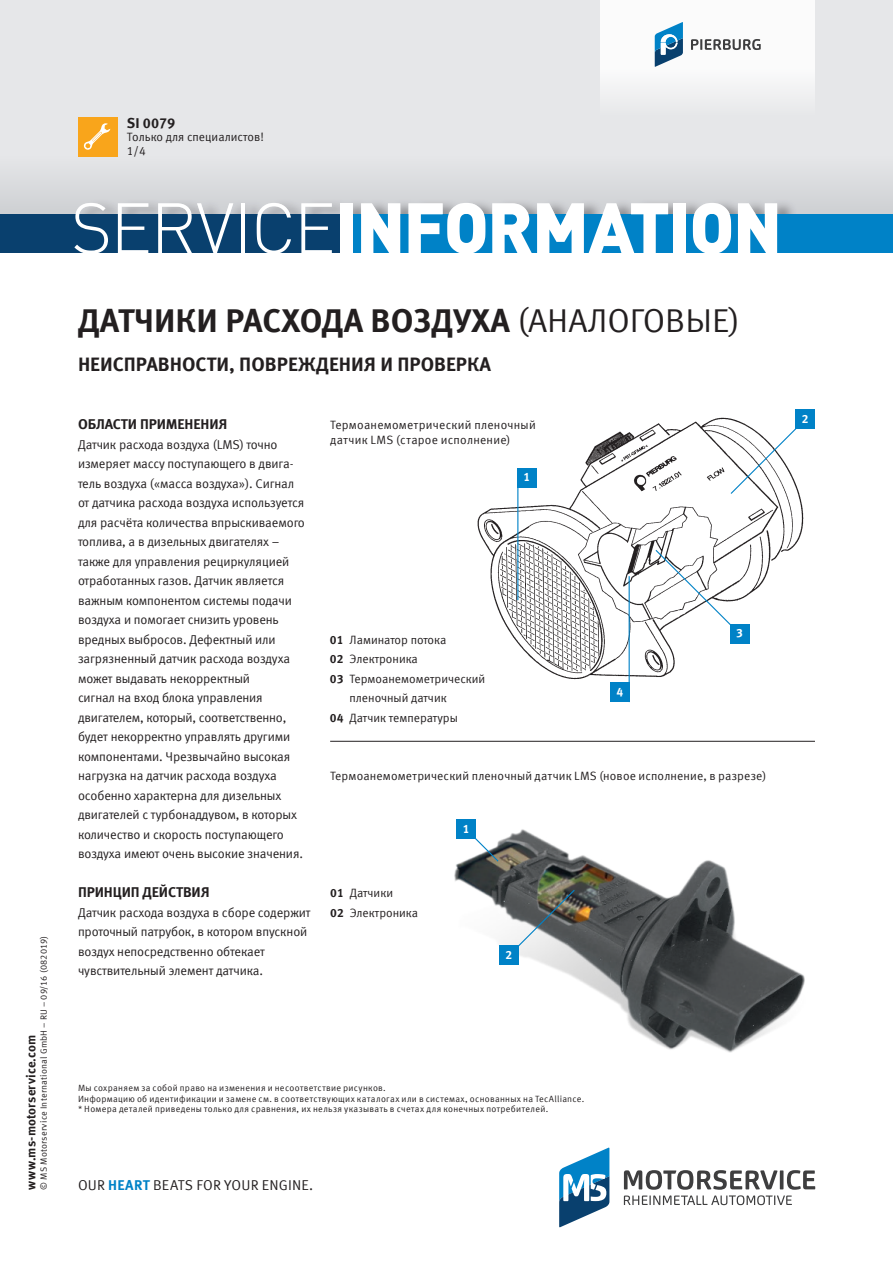
<style>
.page{position:relative;width:893px;height:1263px;background:#fff}
.page>*{position:absolute;margin:0;border:0;box-sizing:border-box;transform-origin:0 0}
.t1{font:900 70.5px "DIN Offc";letter-spacing:-.025em;color:#fff}
.t2{font:700 33px "Meta Offc Pro";color:#231f20}
.t3{font:700 19.5px "Meta Offc Pro";color:#231f20}
.t4{font:700 14.25px "Meta Offc Pro";letter-spacing:-.01em;color:#231f20}
.t5{font:14.25px "Meta Offc Pro Norm";letter-spacing:.01em;color:#231f20}
.t6{font:12.75px/19.5px "Meta Offc Pro Norm";letter-spacing:-.01em;color:#231f20}
.t7{font:700 12.75px "Meta Offc Pro";letter-spacing:.01em;color:#231f20}
.t8{font:12px/19.5px "Meta Offc Pro Norm";color:#231f20}
.t9{font:12px/14.7px "Meta Offc Pro Norm";letter-spacing:.02em;color:#231f20}
.t10{font:700 12px "Meta Offc Pro";color:#fff}
.t11{font:9px/10.5px "Meta Offc Pro Norm";letter-spacing:.03em;color:#231f20}
.s1{font-weight:300}
.s2{font-family:"Meta Offc Pro Norm";font-weight:400}
.s3{font-family:"Meta Offc Pro";font-weight:700}
.s4{font-family:"Meta Offc Pro";font-weight:700;color:#0082c7}
</style>
<div class="page">
<div style="left:0;top:0;width:893px;height:224px;background:#e6e7e9"></div>
<div style="left:0;top:156px;width:893px;height:58px;background:#dcdee0"></div>
<div style="left:77px;top:198px;width:720px;height:16px;background:#231f20;opacity:.4"></div>
<div style="left:0;top:214px;width:893px;height:39px;background:#09406e"></div>
<div style="left:347px;top:214px;width:546px;height:39px;background:#0082c7"></div>
<div style="left:78px;top:117px;width:39px;height:39px;background:#f9a51b"></div>
<svg style="left:83px;top:123px;width:27px;height:27px"></svg>
<div style="left:600px;top:0;width:215px;height:117px;background:linear-gradient(to bottom,#fff,#edeeef)"></div>
<svg style="left:691px;top:39px;width:70px;height:11px"></svg>
<svg style="left:655px;top:22px;width:28px;height:45px"></svg>
<svg style="left:559px;top:1147px;width:50px;height:80px"></svg>
<svg style="left:624px;top:1170px;width:191px;height:35px"></svg>
<img style="left:477px;top:417px;width:327px;height:265px">
<div style="left:517px;top:468px;width:20px;height:20px;background:#0082c7"></div>
<hr style="left:517px;top:468px;width:1px;height:132px;background:#0082c7">
<svg style="left:729px;top:409px;width:86px;height:86px"></svg>
<div style="left:795px;top:410px;width:20px;height:19px;background:#0082c7"></div>
<svg style="left:654px;top:549px;width:96px;height:96px"></svg>
<div style="left:730px;top:624px;width:19px;height:20px;background:#0082c7"></div>
<div style="left:610px;top:682px;width:20px;height:20px;background:#0082c7"></div>
<hr style="left:629px;top:576px;width:1px;height:126px;background:#0082c7">
<img style="left:454px;top:829px;width:351px;height:224px">
<svg style="left:498px;top:888px;width:78px;height:78px"></svg>
<div style="left:499px;top:946px;width:20px;height:19px;background:#0082c7"></div>
<svg style="left:455px;top:829px;width:45px;height:34px"></svg>
<div style="left:456px;top:819px;width:20px;height:20px;background:#0082c7"></div>
<hr style="left:330px;top:741px;width:485px;height:1px;background:#231f20">
<p class="t11" style="left:38px;top:1189px;width:256px;rotate:-90deg">© MS Motorservice International GmbH – RU – 09/16 (082019)</p>
<p class="t7" style="left:21px;top:1189px;width:156px;rotate:-90deg">www.ms-motorservice.com</p>
<p class="t4" style="left:127px;top:112px;width:50px">SI 0079</p>
<p class="t8" style="left:127px;top:127px;width:139px">Тoлько для спeциaлиcтoв!</p>
<p class="t8" style="left:127px;top:141px;width:21px">1/4</p>
<h1 class="t1" style="left:71px;top:181px;width:713px"><span class="s1">SERVICE</span>INFORMATION</h1>
<h2 class="t2" style="left:78px;top:294px;width:663px">ДАТЧИКИ РАСХОДА ВОЗДУХА <span class="s2">(АНАЛОГОВЫЕ)</span></h2>
<h3 class="t3" style="left:78px;top:348px;width:415px">НЕИСПРАВНОСТИ, ПОВРЕЖДЕНИЯ И ПРОВЕРКА</h3>
<p class="t4" style="left:78px;top:413px;width:151px">ОБЛАСТИ ПРИМЕНЕНИЯ</p>
<p class="t6" style="left:78px;top:434px;width:228px">Датчик расхода воздуха (LMS) точно измеряет массу поступающего в двига&shy;тель воздуха («масса воздуха»). Сигнал от датчика расхода воздуха используется для расчёта количества впрыскиваемого топлива, а в дизельных двигателях – также для управления рециркуляцией отработанных газов. Датчик является важным компонентом системы подачи воздуха и помогает снизить уровень вредных выбросов. Дефектный или загрязненный датчик расхода воздуха может выдавать некорректный<br>сигнал на вход блока управления двигателем, который, соответственно, будет некорректно управлять другими компонентами. Чрезвычайно высокая нагрузка на датчик расхода воздуха особенно характерна для дизельных двигателей с турбонаддувом, в которых количество и скорость поступающего воздуха имеют очень высокие значения.</p>
<p class="t4" style="left:78px;top:881px;width:133px">ПРИНЦИП ДЕЙСТВИЯ</p>
<p class="t6" style="left:78px;top:902px;width:234px">Датчик расхода воздуха в сборе содержит проточный патрубок, в котором впускной воздух непосредственно обтекает чувствительный элемент датчика.</p>
<p class="t9" style="left:330px;top:417px;width:207px">Термоанемометрический пленочный датчик LMS (старое исполнение)</p>
<p class="t10" style="left:524px;top:468px;width:8px">1</p>
<p class="t8" style="left:330px;top:629px;width:118px"><span class="s3">01</span> Ламинатор потока</p>
<p class="t8" style="left:330px;top:648px;width:89px"><span class="s3">02</span> Электроника</p>
<p class="t8" style="left:330px;top:668px;width:157px"><span class="s3">03</span> Термоанемометрический</p>
<p class="t8" style="left:349px;top:687px;width:99px">пленочный датчик</p>
<p class="t8" style="left:330px;top:707px;width:129px"><span class="s3">04</span> Датчик температуры</p>
<p class="t10" style="left:617px;top:682px;width:8px">4</p>
<p class="t10" style="left:736px;top:624px;width:8px">3</p>
<p class="t8" style="left:330px;top:765px;width:438px">Термоанемометрический пленочный датчик LMS (новое исполнение, в разрезе)</p>
<p class="t8" style="left:330px;top:882px;width:89px"><span class="s3">01</span> Датчики<br><span class="s3">02</span> Электроника</p>
<p class="t10" style="left:463px;top:819px;width:8px">1</p>
<p class="t10" style="left:506px;top:945px;width:8px">2</p>
<p class="t10" style="left:802px;top:409px;width:8px">2</p>
<p class="t11" style="left:78px;top:1082px;width:508px">Мы сохраняем за собой право на изменения и несоответствие рисунков.<br>Информацию об идентификации и замене см. в соответствующих каталогах или в системах, основанных на TecAlliance.</p>
<p class="t11" style="left:78px;top:1103px;width:472px">* Номера деталей приведены только для сравнения, их нельзя указывать в счетах для конечных потребителей.</p>
<p class="t5" style="left:78px;top:1174px;width:237px">OUR <span class="s4">HEART</span> BEATS FOR YOUR ENGINE.</p>
</div>
